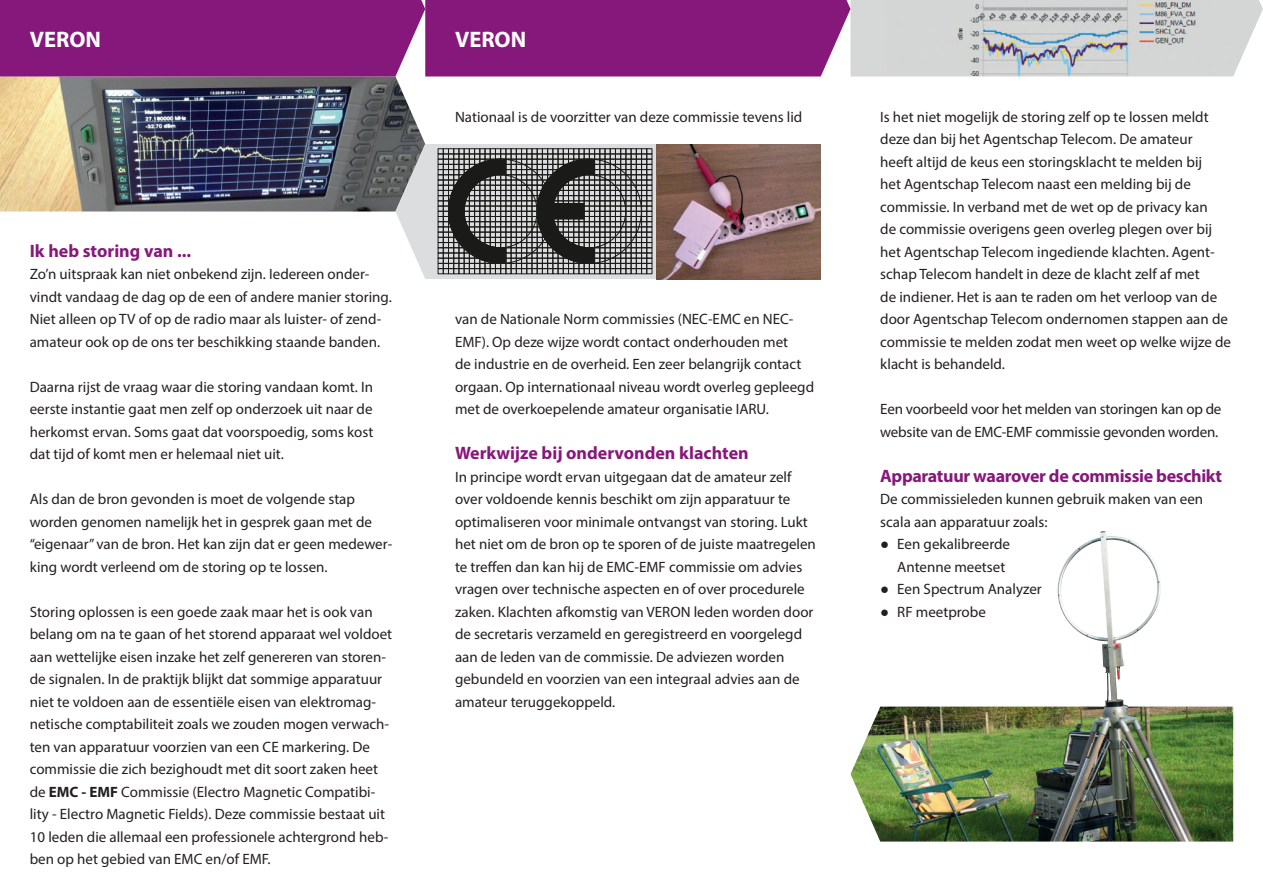
<style>
.page{position:relative;width:1263px;height:893px;background:#fff}
.page>*{position:absolute;margin:0;border:0;box-sizing:border-box;transform-origin:0 0}
.t1{font:700 22.5px "Myriad Pro";color:#fff}
.t2{font:700 18px "Myriad Pro";letter-spacing:-.005em;color:#87187b}
.t3{font:15px/22.5px "Myriad Pro";color:#231f20}
.s1{font-weight:700}
.s2{font-family:"Arial"}
</style>
<div class="page">
<img style="left:851px;top:531px;width:382px;height:311px">
<img style="left:850px;top:0;width:413px;height:76px">
<img style="left:0;top:76px;width:425px;height:136px">
<svg style="left:395px;top:144px;width:262px;height:135px;background:#c8c9cb"></svg>
<svg style="left:438px;top:149px;width:214px;height:125px;background:#6f6f6f"></svg>
<div style="left:464px;top:175px;width:73px;height:73px;border:1px solid #1a1a18;border-radius:50%"></div>
<div style="left:521px;top:185px;width:79px;height:78px;border:1px solid #1a1a18"></div>
<div style="left:547px;top:203px;width:37px;height:16px;background:#1a1a18"></div>
<img style="left:657px;top:144px;width:164px;height:135px">
<div style="left:0;top:0;width:850px;height:76px;background:#87187b"></div>
<h1 class="t1" style="left:30px;top:24px;width:73px">VERON</h1>
<h1 class="t1" style="left:455px;top:24px;width:73px">VERON</h1>
<p class="t2" style="left:30px;top:239px;width:163px">Ik heb storing van ...</p>
<p class="t3" style="left:30px;top:262px;width:363px">Zo’n uitspraak kan niet onbekend zijn. Iedereen onder&shy;vindt vandaag de dag op de een of andere manier storing.<br>Niet alleen op TV of op de radio maar als luister- of zend&shy;amateur ook op de ons ter beschikking staande banden.</p>
<p class="t3" style="left:30px;top:375px;width:345px;text-align:justify">Daarna rijst de vraag waar die storing vandaan komt. In eerste instantie gaat men zelf op onderzoek uit naar de herkomst ervan. Soms gaat dat voorspoedig, soms kost dat tijd of komt men er helemaal niet uit.</p>
<p class="t3" style="left:30px;top:487px;width:364px">Als dan de bron gevonden is moet de volgende stap worden genomen namelijk het in gesprek gaan met de “eigenaar” van de bron. Het kan zijn dat er geen medewer&shy;king wordt verleend om de storing op te lossen.</p>
<p class="t3" style="left:30px;top:600px;width:364px">Storing oplossen is een goede zaak maar het is ook van belang om na te gaan of het storend apparaat wel voldoet aan wettelijke eisen inzake het zelf genereren van storen&shy;de signalen. In de praktijk blijkt dat sommige apparatuur niet te voldoen aan de essentiële eisen van elektromag&shy;netische comptabiliteit zoals we zouden mogen verwach&shy;ten van apparatuur voorzien van een CE markering. De commissie die zich bezighoudt met dit soort zaken heet de <span class="s1">EMC - EMF</span> Commissie (Electro Magnetic Compatibi&shy;lity - Electro Magnetic Fields). Deze commissie bestaat uit 10 leden die allemaal een professionele achtergrond heb&shy;ben op het gebied van EMC en/of EMF.</p>
<p class="t3" style="left:455px;top:105px;width:349px">Nationaal is de voorzitter van deze commissie tevens lid</p>
<p class="t3" style="left:455px;top:307px;width:361px">van de Nationale Norm commissies (NEC-EMC en NEC-EMF). Op deze wijze wordt contact onderhouden met<br>de industrie en de overheid. Een zeer belangrijk contact orgaan. Op internationaal niveau wordt overleg gepleegd met de overkoepelende amateur organisatie IARU.</p>
<p class="t2" style="left:455px;top:441px;width:295px">Werkwijze bij ondervonden klachten</p>
<p class="t3" style="left:455px;top:465px;width:362px">In principe wordt ervan uitgegaan dat de amateur zelf over voldoende kennis beschikt om zijn apparatuur te optimaliseren voor minimale ontvangst van storing. Lukt het niet om de bron op te sporen of de juiste maatregelen te treffen dan kan hij de EMC-EMF commissie om advies vragen over technische aspecten en of over procedurele zaken. Klachten afkomstig van VERON leden worden door de secretaris verzameld en geregistreerd en voorgelegd aan de leden van de commissie. De adviezen worden gebundeld en voorzien van een integraal advies aan de amateur teruggekoppeld.</p>
<p class="t3" style="left:880px;top:105px;width:352px">Is het niet mogelijk de storing zelf op te lossen meldt deze dan bij het Agentschap Telecom. De amateur<br>heeft altijd de keus een storingsklacht te melden bij<br>het Agentschap Telecom naast een melding bij de commissie. In verband met de wet op de privacy kan<br>de commissie overigens geen overleg plegen over bij het Agentschap Telecom ingediende klachten. Agent&shy;schap Telecom handelt in deze de klacht zelf af met<br>de indiener. Het is aan te raden om het verloop van de door Agentschap Telecom ondernomen stappen aan de commissie te melden zodat men weet op welke wijze de klacht is behandeld.</p>
<p class="t3" style="left:880px;top:397px;width:343px">Een voorbeeld voor het melden van storingen kan op de website van de EMC-EMF commissie gevonden worden.</p>
<p class="t2" style="left:880px;top:464px;width:343px">Apparatuur waarover de commissie beschikt</p>
<p class="t3" style="left:880px;top:487px;width:324px">De commissieleden kunnen gebruik maken van een scala aan apparatuur zoals:</p>
<p class="t3" style="left:897px;top:532px;width:114px;text-indent:-17px"><span class="s2">●</span> Een gekalibreerde<br>Antenne meetset</p>
<p class="t3" style="left:880px;top:577px;width:163px"><span class="s2">●</span> Een Spectrum Analyzer</p>
<p class="t3" style="left:880px;top:600px;width:107px"><span class="s2">●</span> RF meetprobe</p>
</div>
